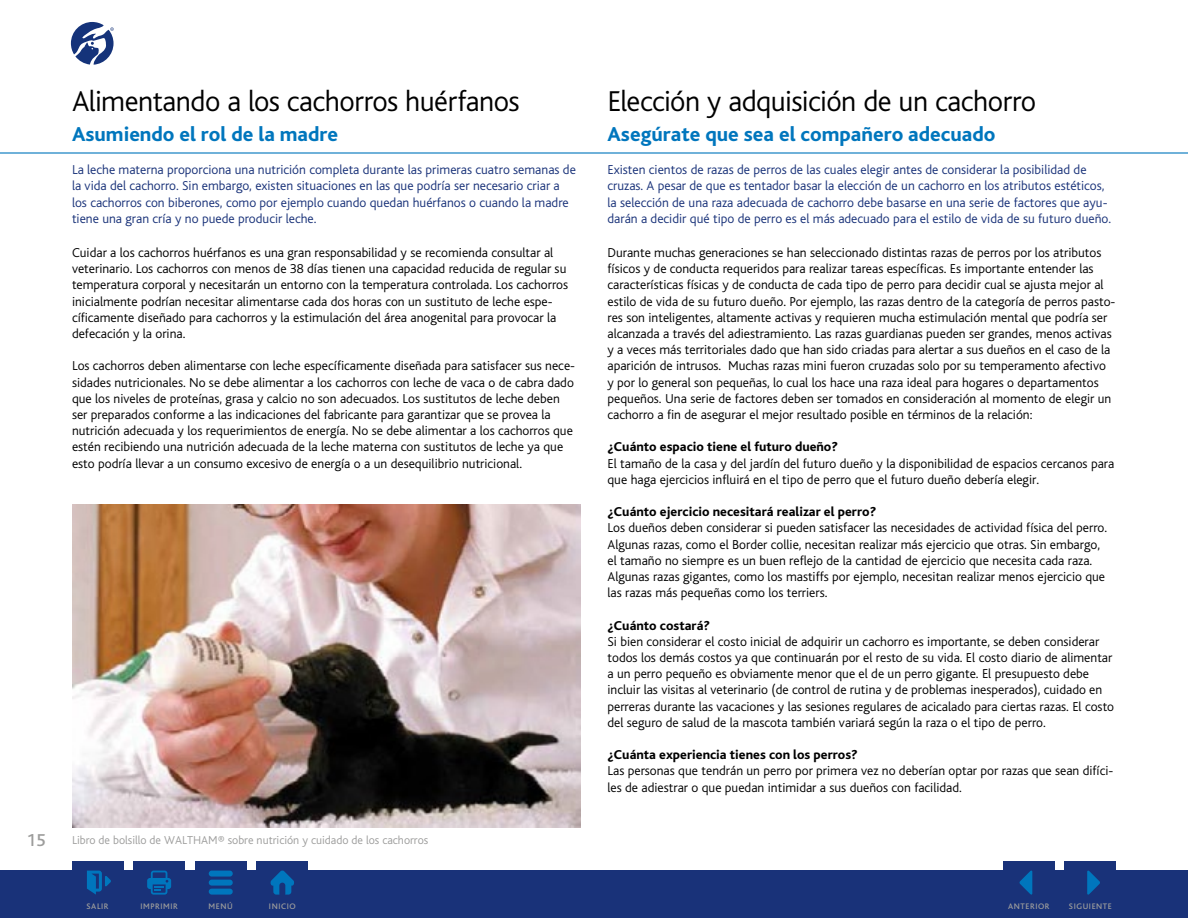
<style>
.page{position:relative;width:1188px;height:918px;background:#fff}
.page>*{position:absolute;margin:0;border:0;box-sizing:border-box;transform-origin:0 0}
.t1{font:300 30px "Bliss";letter-spacing:-.015em;color:#000}
.t2{font:800 21px "Bliss";color:#0076bd}
.t3{font:500 18px "Bliss";color:#9d9d9c}
.t4{font:300 13.5px/16.2px "Bliss";color:#000}
.t5{font:300 13.5px/16.2px "Bliss";color:#193279}
.t6{font:800 13.5px "Bliss";color:#000}
.t7{font:300 12px "Bliss";color:#9d9d9c}
.t8{font:500 8.4px "Bliss";letter-spacing:.07em;color:#9d9d9c}
</style>
<div class="page">
<div style="left:0;top:870px;width:1187px;height:48px;background:#193279"></div>
<div style="left:72px;top:861px;width:51px;height:33px;background:#193279"></div>
<div style="left:195px;top:861px;width:51px;height:33px;background:#193279"></div>
<div style="left:134px;top:861px;width:51px;height:33px;background:#193279"></div>
<div style="left:257px;top:861px;width:51px;height:33px;background:#193279"></div>
<hr style="left:0;top:152px;width:1188px;height:2px;background:#0076bd">
<svg style="left:147px;top:871px;width:24px;height:24px"></svg>
<svg style="left:87px;top:871px;width:24px;height:24px"></svg>
<svg style="left:209px;top:871px;width:24px;height:24px"></svg>
<div style="left:1003px;top:861px;width:51px;height:33px;background:#193279"></div>
<div style="left:1065px;top:861px;width:51px;height:33px;background:#193279"></div>
<svg style="left:1087px;top:870px;width:13px;height:25px"></svg>
<svg style="left:1019px;top:870px;width:13px;height:25px"></svg>
<svg style="left:271px;top:871px;width:23px;height:24px"></svg>
<svg style="left:71px;top:22px;width:43px;height:43px"></svg>
<img style="left:72px;top:504px;width:508px;height:324px">
<h3 class="t3" style="left:26px;top:831px;width:21px">15</h3>
<h1 class="t1" style="left:72px;top:86px;width:449px">Alimentando a los cachorros huérfanos</h1>
<h1 class="t1" style="left:608px;top:86px;width:430px">Elección y adquisición de un cachorro</h1>
<h2 class="t2" style="left:72px;top:123px;width:268px">Asumiendo el rol de la madre</h2>
<h2 class="t2" style="left:608px;top:123px;width:389px">Asegúrate que sea el compañero adecuado</h2>
<p class="t5" style="left:72px;top:162px;width:505px">La leche materna proporciona una nutrición completa durante las primeras cuatro semanas de la vida del cachorro. Sin embargo, existen situaciones en las que podría ser necesario criar a los cachorros con biberones, como por ejemplo cuando quedan huérfanos o cuando la madre tiene una gran cría y no puede producir leche.</p>
<p class="t5" style="left:608px;top:162px;width:505px">Existen cientos de razas de perros de las cuales elegir antes de considerar la posibilidad de cruzas. A pesar de que es tentador basar la elección de un cachorro en los atributos estéticos, la selección de una raza adecuada de cachorro debe basarse en una serie de factores que ayu&shy;darán a decidir qué tipo de perro es el más adecuado para el estilo de vida de su futuro dueño.</p>
<p class="t4" style="left:72px;top:245px;width:498px">Cuidar a los cachorros huérfanos es una gran responsabilidad y se recomienda consultar al veterinario. Los cachorros con menos de 38 días tienen una capacidad reducida de regular su temperatura corporal y necesitarán un entorno con la temperatura controlada. Los cachorros inicialmente podrían necesitar alimentarse cada dos horas con un sustituto de leche espe&shy;cíficamente diseñado para cachorros y la estimulación del área anogenital para provocar la defecación y la orina.</p>
<p class="t4" style="left:72px;top:358px;width:505px">Los cachorros deben alimentarse con leche específicamente diseñada para satisfacer sus nece&shy;sidades nutricionales. No se debe alimentar a los cachorros con leche de vaca o de cabra dado que los niveles de proteínas, grasa y calcio no son adecuados. Los sustitutos de leche deben ser preparados conforme a las indicaciones del fabricante para garantizar que se provea la nutrición adecuada y los requerimientos de energía. No se debe alimentar a los cachorros que estén recibiendo una nutrición adecuada de la leche materna con sustitutos de leche ya que esto podría llevar a un consumo excesivo de energía o a un desequilibrio nutricional.</p>
<p class="t4" style="left:608px;top:245px;width:510px">Durante muchas generaciones se han seleccionado distintas razas de perros por los atributos físicos y de conducta requeridos para realizar tareas específicas. Es importante entender las características físicas y de conducta de cada tipo de perro para decidir cual se ajusta mejor al estilo de vida de su futuro dueño. Por ejemplo, las razas dentro de la categoría de perros pasto&shy;res son inteligentes, altamente activas y requieren mucha estimulación mental que podría ser alcanzada a través del adiestramiento. Las razas guardianas pueden ser grandes, menos activas y a veces más territoriales dado que han sido criadas para alertar a sus dueños en el caso de la aparición de intrusos. Muchas razas mini fueron cruzadas solo por su temperamento afectivo y por lo general son pequeñas, lo cual los hace una raza ideal para hogares o departamentos pequeños. Una serie de factores deben ser tomados en consideración al momento de elegir un cachorro a fin de asegurar el mejor resultado posible en términos de la relación:</p>
<p class="t6" style="left:608px;top:440px;width:232px">¿Cuánto espacio tiene el futuro dueño?</p>
<p class="t4" style="left:608px;top:455px;width:508px">El tamaño de la casa y del jardín del futuro dueño y la disponibilidad de espacios cercanos para que haga ejercicios influirá en el tipo de perro que el futuro dueño debería elegir.</p>
<p class="t6" style="left:608px;top:505px;width:270px">¿Cuánto ejercicio necesitará realizar el perro?</p>
<p class="t4" style="left:608px;top:520px;width:501px">Los dueños deben considerar si pueden satisfacer las necesidades de actividad física del perro.<br>Algunas razas, como el Border collie, necesitan realizar más ejercicio que otras. Sin embargo, el tamaño no siempre es un buen reflejo de la cantidad de ejercicio que necesita cada raza.<br>Algunas razas gigantes, como los mastiffs por ejemplo, necesitan realizar menos ejercicio que las razas más pequeñas como los terriers.</p>
<p class="t6" style="left:608px;top:618px;width:104px">¿Cuánto costará?</p>
<p class="t4" style="left:608px;top:634px;width:508px">Si bien considerar el costo inicial de adquirir un cachorro es importante, se deben considerar todos los demás costos ya que continuarán por el resto de su vida. El costo diario de alimentar a un perro pequeño es obviamente menor que el de un perro gigante. El presupuesto debe incluir las visitas al veterinario (de control de rutina y de problemas inesperados), cuidado en perreras durante las vacaciones y las sesiones regulares de acicalado para ciertas razas. El costo del seguro de salud de la mascota también variará según la raza o el tipo de perro.</p>
<p class="t6" style="left:608px;top:748px;width:252px">¿Cuánta experiencia tienes con los perros?</p>
<p class="t4" style="left:608px;top:763px;width:507px">Las personas que tendrán un perro por primera vez no deberían optar por razas que sean difíci&shy;les de adiestrar o que puedan intimidar a sus dueños con facilidad.</p>
<p class="t7" style="left:72px;top:834px;width:358px">Libro de bolsillo de WALTHAM® sobre nutrición y cuidado de los cachorros</p>
<p class="t8" style="left:87px;top:902px;width:24px">SALIR</p>
<p class="t8" style="left:140px;top:902px;width:39px">IMPRIMIR</p>
<p class="t8" style="left:209px;top:902px;width:26px">MENÚ</p>
<p class="t8" style="left:269px;top:902px;width:28px">INICIO</p>
<p class="t8" style="left:1008px;top:902px;width:43px">ANTERIOR</p>
<p class="t8" style="left:1069px;top:902px;width:44px">SIGUIENTE</p>
</div>
